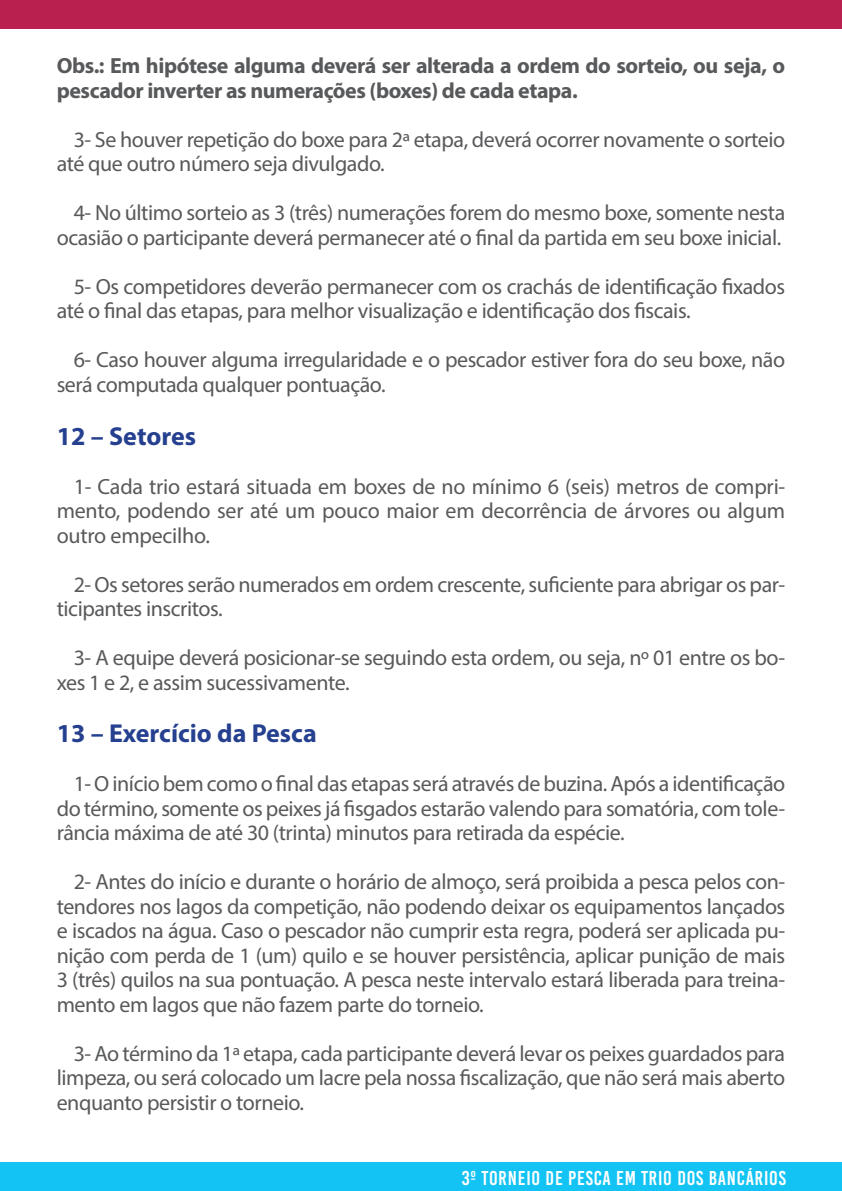
<style>
.page{position:relative;width:842px;height:1191px;background:#fff}
.page>*{position:absolute;margin:0;border:0;box-sizing:border-box;transform-origin:0 0}
.t1{font:700 26px "Myriad Pro";color:#25408f}
.t2{font:22px/24.4px "Myriad Pro";letter-spacing:-.02em;color:#58595b}
.t3{font:700 22px/24.4px "Myriad Pro";letter-spacing:-.02em;color:#58595b}
.t4{font:20px "Bebas Kai";letter-spacing:.04em;color:#fff}
</style>
<div class="page">
<div style="left:0;top:0;width:842px;height:28px;background:#b91f4f"></div>
<div style="left:0;top:1162px;width:842px;height:29px;background:#12c3f4"></div>
<p class="t3" style="left:57px;top:53px;width:730px">Obs.: Em hipótese alguma deverá ser alterada a ordem do sorteio, ou seja, o pescador inverter as numerações (boxes) de cada etapa.</p>
<p class="t2" style="left:57px;top:127px;width:730px;text-indent:17px">3- Se houver repetição do boxe para 2ª etapa, deverá ocorrer novamente o sorteio até que outro número seja divulgado.</p>
<p class="t2" style="left:57px;top:200px;width:730px;text-align:right">4- No último sorteio as 3 (três) numerações forem do mesmo boxe, somente nesta ocasião o participante deverá permanecer até o final da partida em seu boxe inicial.</p>
<p class="t2" style="left:57px;top:274px;width:730px;text-indent:17px">5- Os competidores deverão permanecer com os crachás de identificação fixados até o final das etapas, para melhor visualização e identificação dos fiscais.</p>
<p class="t2" style="left:57px;top:347px;width:730px;text-indent:17px">6- Caso houver alguma irregularidade e o pescador estiver fora do seu boxe, não será computada qualquer pontuação.</p>
<p class="t1" style="left:57px;top:419px;width:141px">12 – Setores</p>
<p class="t2" style="left:57px;top:473px;width:730px;text-align:justify;text-indent:17px">1- Cada trio estará situada em boxes de no mínimo 6 (seis) metros de compri&shy;mento, podendo ser até um pouco maior em decorrência de árvores ou algum outro empecilho.</p>
<p class="t2" style="left:57px;top:571px;width:730px;text-indent:17px">2- Os setores serão numerados em ordem crescente, suficiente para abrigar os par&shy;ticipantes inscritos.</p>
<p class="t2" style="left:57px;top:645px;width:730px;text-indent:17px">3- A equipe deverá posicionar-se seguindo esta ordem, ou seja, nº 01 entre os bo&shy;xes 1 e 2, e assim sucessivamente.</p>
<p class="t1" style="left:57px;top:716px;width:262px">13 – Exercício da Pesca</p>
<p class="t2" style="left:57px;top:771px;width:730px;text-align:justify;text-indent:17px">1- O início bem como o final das etapas será através de buzina. Após a identificação do término, somente os peixes já fisgados estarão valendo para somatória, com tole&shy;rância máxima de até 30 (trinta) minutos para retirada da espécie.</p>
<p class="t2" style="left:57px;top:869px;width:730px;text-align:justify;text-indent:17px">2- Antes do início e durante o horário de almoço, será proibida a pesca pelos con&shy;tendores nos lagos da competição, não podendo deixar os equipamentos lançados e iscados na água. Caso o pescador não cumprir esta regra, poderá ser aplicada pu&shy;nição com perda de 1 (um) quilo e se houver persistência, aplicar punição de mais 3 (três) quilos na sua pontuação. A pesca neste intervalo estará liberada para treina&shy;mento em lagos que não fazem parte do torneio.</p>
<p class="t2" style="left:57px;top:1041px;width:730px;text-align:justify;text-indent:17px">3- Ao término da 1ª etapa, cada participante deverá levar os peixes guardados para limpeza, ou será colocado um lacre pela nossa fiscalização, que não será mais aberto enquanto persistir o torneio.</p>
<p class="t4" style="left:462px;top:1167px;width:326px">3º TORNEIO DE PESCA EM TRIO DOS BANCÁRIOS</p>
</div>
